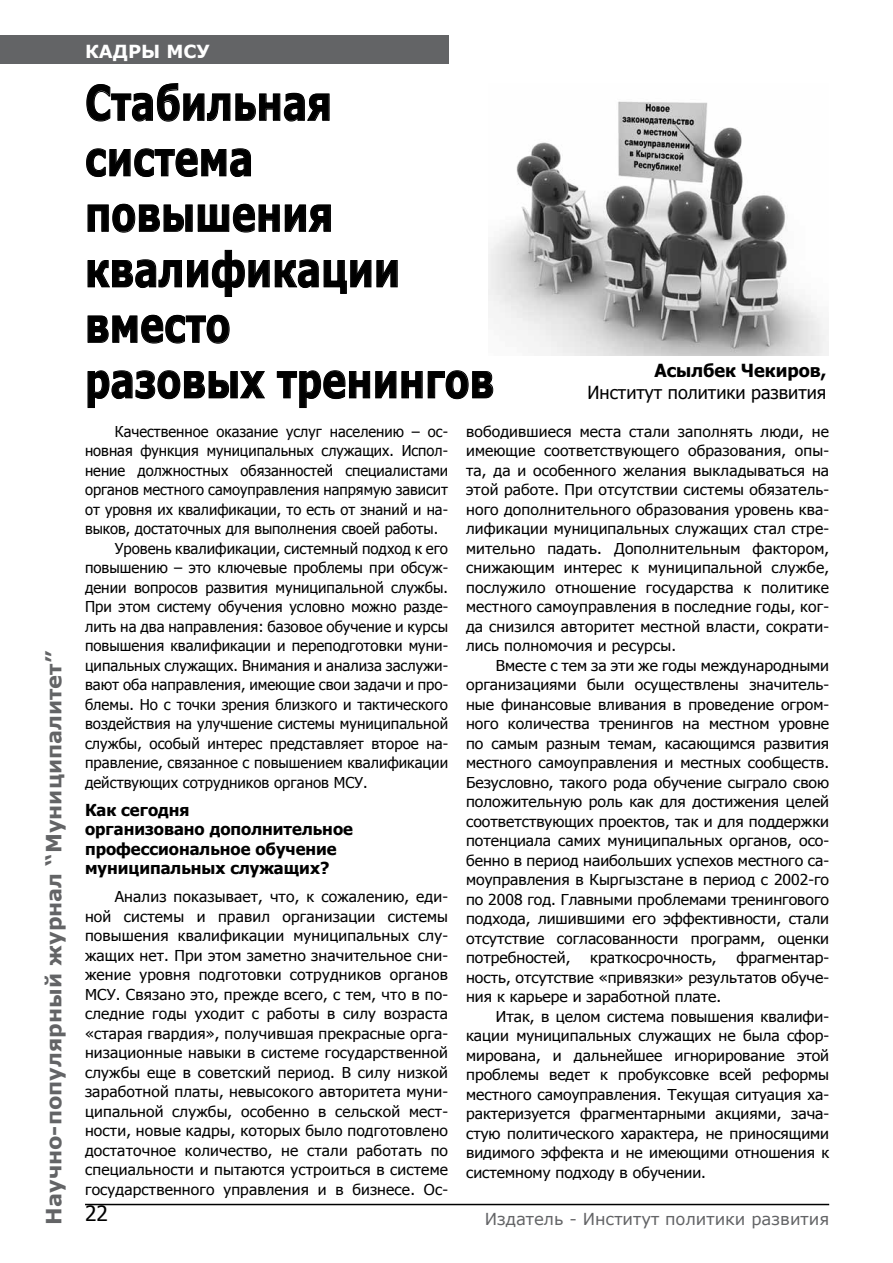
<style>
.page{position:relative;width:893px;height:1263px;background:#fff}
.page>*{position:absolute;margin:0;border:0;box-sizing:border-box;transform-origin:0 0}
.t1{font:700 48px/55.5px "Verdana";color:#000;scale:.76 1}
.t2{font:700 21px "Verdana";color:#636466}
.t3{font:21px "Tahoma";color:#000}
.t4{font:18px "Tahoma";color:#000}
.t5{font:700 18px "Tahoma";color:#000}
.t6{font:700 18px "Verdana";color:#fff}
.t7{font:700 16.5px/19.5px "Tahoma";color:#000}
.t8{font:16.5px "Verdana";color:#636466}
.t9{font:15px/19.5px "Tahoma";color:#000;text-align:justify;scale:1.04 1}
.t10{font:15px/19.5px "Tahoma";color:#000;text-align:justify;scale:1.05 1}
.t11{font:15px "Tahoma";color:#000}
</style>
<div class="page">
<div style="left:0;top:35px;width:448px;height:29px;background:#636466"></div>
<hr style="left:85px;top:1204px;width:744px;height:1px;background:#000">
<svg style="left:86px;top:83px;width:244px;height:39px"></svg>
<svg style="left:86px;top:148px;width:165px;height:29px"></svg>
<svg style="left:87px;top:203px;width:244px;height:30px"></svg>
<svg style="left:87px;top:250px;width:311px;height:47px"></svg>
<svg style="left:87px;top:314px;width:143px;height:30px"></svg>
<svg style="left:87px;top:370px;width:178px;height:38px"></svg>
<svg style="left:277px;top:370px;width:216px;height:38px"></svg>
<img style="left:488px;top:101px;width:341px;height:254px">
<h2 class="t2" style="left:39px;top:1225px;width:575px;rotate:-90deg">Научно-популярный журнал “Муниципалитет”</h2>
<p class="t6" style="left:85px;top:38px;width:126px">КАДРЫ МСУ</p>
<h1 class="t1" style="left:85px;top:74px;width:540px">Стабильная система повышения квалификации вместо<br>разовых тренингов</h1>
<p class="t5" style="left:654px;top:358px;width:174px">Асылбек Чекиров,</p>
<p class="t4" style="left:587px;top:380px;width:241px">Институт политики развития</p>
<p class="t11" style="left:115px;top:421px;width:335px">Качественное оказание услуг населению – ос-</p>
<p class="t11" style="left:85px;top:441px;width:364px">новная функция муниципальных служащих. Испол-</p>
<p class="t11" style="left:85px;top:460px;width:364px">нение должностных обязанностей специалистами</p>
<p class="t11" style="left:85px;top:480px;width:364px">органов местного самоуправления напрямую зависит</p>
<p class="t11" style="left:85px;top:499px;width:364px">от уровня их квалификации, то есть от знаний и на-</p>
<p class="t11" style="left:85px;top:519px;width:355px">выков, достаточных для выполнения своей работы.</p>
<p class="t11" style="left:115px;top:538px;width:335px">Уровень квалификации, системный подход к его</p>
<p class="t11" style="left:85px;top:558px;width:365px">повышению – это ключевые проблемы при обсуж-</p>
<p class="t11" style="left:85px;top:577px;width:365px">дении вопросов развития муниципальной службы.</p>
<p class="t11" style="left:85px;top:597px;width:365px">При этом систему обучения условно можно разде-</p>
<p class="t11" style="left:85px;top:616px;width:365px">лить на два направления: базовое обучение и курсы</p>
<p class="t11" style="left:85px;top:636px;width:365px">повышения квалификации и переподготовки муни-</p>
<p class="t11" style="left:85px;top:655px;width:365px">ципальных служащих. Внимания и анализа заслужи-</p>
<p class="t11" style="left:85px;top:675px;width:365px">вают оба направления, имеющие свои задачи и про-</p>
<p class="t11" style="left:85px;top:694px;width:365px">блемы. Но с точки зрения близкого и тактического</p>
<p class="t11" style="left:85px;top:714px;width:365px">воздействия на улучшение системы муниципальной</p>
<p class="t11" style="left:85px;top:733px;width:365px">службы, особый интерес представляет второе на-</p>
<p class="t11" style="left:85px;top:753px;width:365px">правление, связанное с повышением квалификации</p>
<p class="t11" style="left:85px;top:772px;width:284px">действующих сотрудников органов МСУ.</p>
<p class="t7" style="left:85px;top:799px;width:269px">Как сегодня<br>организовано дополнительное профессиональное обучение муниципальных служащих?</p>
<p class="t9" style="left:85px;top:886px;width:351px;text-indent:30px">Анализ показывает, что, к сожалению, еди&shy;ной системы и правил организации системы повышения квалификации муниципальных слу&shy;жащих нет. При этом заметно значительное сни&shy;жение уровня подготовки сотрудников органов МСУ. Связано это, прежде всего, с тем, что в по&shy;следние годы уходит с работы в силу возраста «старая гвардия», получившая прекрасные орга&shy;низационные навыки в системе государственной службы еще в советский период. В силу низкой заработной платы, невысокого авторитета муни&shy;ципальной службы, особенно в сельской мест&shy;ности, новые кадры, которых было подготовлено достаточное количество, не стали работать по специальности и пытаются устроиться в системе государственного управления и в бизнесе. Ос-</p>
<p class="t9" style="left:466px;top:421px;width:351px">вободившиеся места стали заполнять люди, не имеющие соответствующего образования, опы&shy;та, да и особенного желания выкладываться на этой работе. При отсутствии системы обязатель&shy;ного дополнительного образования уровень ква&shy;лификации муниципальных служащих стал стре&shy;мительно падать. Дополнительным фактором, снижающим интерес к муниципальной службе, послужило отношение государства к политике местного самоуправления в последние годы, ког&shy;да снизился авторитет местной власти, сократи&shy;лись полномочия и ресурсы.</p>
<p class="t10" style="left:466px;top:655px;width:347px;text-indent:30px">Вместе с тем за эти же годы международными организациями были осуществлены значитель&shy;ные финансовые вливания в проведение огром&shy;ного количества тренингов на местном уровне по самым разным темам, касающимся развития местного самоуправления и местных сообществ.<br>Безусловно, такого рода обучение сыграло свою положительную роль как для достижения целей соответствующих проектов, так и для поддержки потенциала самих муниципальных органов, осо&shy;бенно в период наибольших успехов местного са&shy;моуправления в Кыргызстане в период с 2002-го по 2008 год. Главными проблемами тренингового подхода, лишившими его эффективности, стали отсутствие согласованности программ, оценки потребностей,</p>
<p class="t10" style="left:466px;top:947px;width:347px;text-indent:270px">фрагментар&shy;ность, отсутствие «привязки» результатов обуче&shy;ния к карьере и заработной плате.</p>
<p class="t10" style="left:466px;top:1006px;width:347px;text-indent:30px">Итак, в целом система повышения квалифи&shy;кации муниципальных служащих не была сфор&shy;мирована, и дальнейшее игнорирование этой проблемы ведет к пробуксовке всей реформы местного самоуправления. Текущая ситуация ха&shy;рактеризуется фрагментарными акциями, зача&shy;стую политического характера, не приносящими видимого эффекта и не имеющими отношения к системному подходу в обучении.</p>
<p class="t10" style="left:590px;top:947px;width:122px">краткосрочность,</p>
<h2 class="t3" style="left:85px;top:1199px;width:24px">22</h2>
<p class="t8" style="left:485px;top:1207px;width:346px">Издатель - Институт политики развития</p>
</div>
